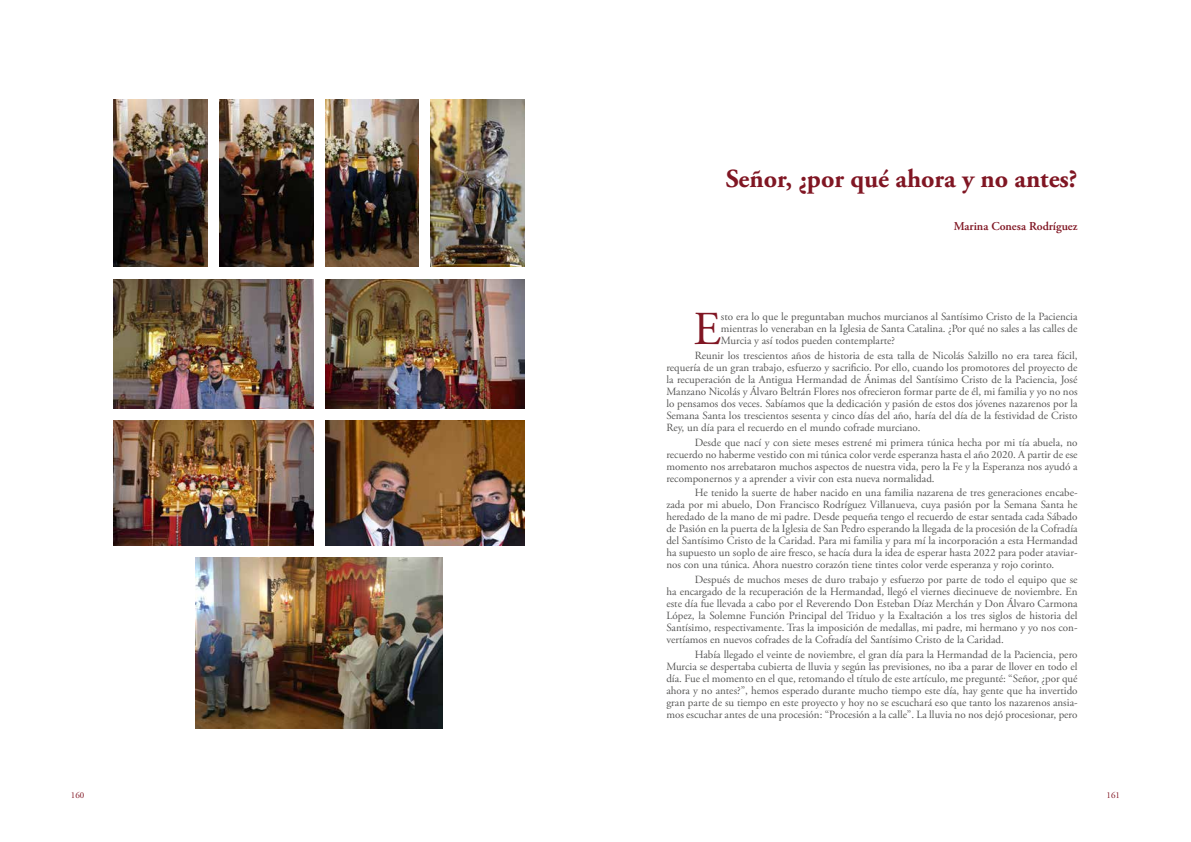
<style>
.page{position:relative;width:1191px;height:842px;background:#fff}
.page>*{position:absolute;margin:0;border:0;box-sizing:border-box;transform-origin:0 0}
.t1{font:47.2px "Adobe Garamond Pro";color:#801623}
.t2{font:700 26px "Adobe Garamond Pro";color:#801623}
.t3{font:600 12px "Adobe Garamond Pro";color:#801623}
.t4{font:11px/12px "Adobe Garamond Pro";color:#575756;text-align:justify}
.t5{font:9px "Adobe Garamond Pro";color:#801623}
</style>
<div class="page">
<img style="left:113px;top:99px;width:94px;height:167px">
<img style="left:219px;top:99px;width:94px;height:167px">
<img style="left:325px;top:99px;width:94px;height:167px">
<img style="left:431px;top:99px;width:93px;height:167px">
<img style="left:113px;top:279px;width:200px;height:129px">
<img style="left:325px;top:279px;width:199px;height:129px">
<img style="left:113px;top:421px;width:200px;height:125px">
<img style="left:325px;top:421px;width:199px;height:125px">
<img style="left:196px;top:557px;width:246px;height:172px">
<h2 class="t2" style="left:725px;top:164px;width:353px">Señor, ¿por qué ahora y no antes?</h2>
<p class="t3" style="left:953px;top:219px;width:125px">Marina Conesa Rodríguez</p>
<h1 class="t1" style="left:693px;top:301px;width:29px">E</h1>
<p class="t4" style="left:721px;top:311px;width:358px">sto era lo que le preguntaban muchos murcianos al Santísimo Cristo de la Paciencia mientras lo veneraban en la Iglesia de Santa Catalina. ¿Por qué no sales a las calles de Murcia y así todos pueden contemplarte?</p>
<p class="t4" style="left:666px;top:350px;width:413px;text-indent:28px">Reunir los trescientos años de historia de esta talla de Nicolás Salzillo no era tarea fácil, requería de un gran trabajo, esfuerzo y sacrificio. Por ello, cuando los promotores del proyecto de la recuperación de la Antigua Hermandad de Ánimas del Santísimo Cristo de la Paciencia, José Manzano Nicolás y Álvaro Beltrán Flores nos ofrecieron formar parte de él, mi familia y yo no nos lo pensamos dos veces. Sabíamos que la dedicación y pasión de estos dos jóvenes nazarenos por la Semana Santa los trescientos sesenta y cinco días del año, haría del día de la festividad de Cristo Rey, un día para el recuerdo en el mundo cofrade murciano.</p>
<p class="t4" style="left:666px;top:436px;width:413px;text-indent:28px">Desde que nací y con siete meses estrené mi primera túnica hecha por mi tía abuela, no recuerdo no haberme vestido con mi túnica color verde esperanza hasta el año 2020. A partir de ese momento nos arrebataron muchos aspectos de nuestra vida, pero la Fe y la Esperanza nos ayudó a recomponernos y a aprender a vivir con esta nueva normalidad.</p>
<p class="t4" style="left:666px;top:487px;width:413px;text-indent:28px">He tenido la suerte de haber nacido en una familia nazarena de tres generaciones encabe&shy;zada por mi abuelo, Don Francisco Rodríguez Villanueva, cuya pasión por la Semana Santa he heredado de la mano de mi padre. Desde pequeña tengo el recuerdo de estar sentada cada Sábado de Pasión en la puerta de la Iglesia de San Pedro esperando la llegada de la procesión de la Cofradía del Santísimo Cristo de la Caridad. Para mi familia y para mí la incorporación a esta Hermandad ha supuesto un soplo de aire fresco, se hacía dura la idea de esperar hasta 2022 para poder ataviar&shy;nos con una túnica. Ahora nuestro corazón tiene tintes color verde esperanza y rojo corinto.</p>
<p class="t4" style="left:666px;top:574px;width:413px;text-indent:28px">Después de muchos meses de duro trabajo y esfuerzo por parte de todo el equipo que se ha encargado de la recuperación de la Hermandad, llegó el viernes diecinueve de noviembre. En este día fue llevada a cabo por el Reverendo Don Esteban Díaz Merchán y Don Álvaro Carmona López, la Solemne Función Principal del Triduo y la Exaltación a los tres siglos de historia del Santísimo, respectivamente. Tras la imposición de medallas, mi padre, mi hermano y yo nos con&shy;vertíamos en nuevos cofrades de la Cofradía del Santísimo Cristo de la Caridad.</p>
<p class="t4" style="left:666px;top:649px;width:413px;text-indent:28px">Había llegado el veinte de noviembre, el gran día para la Hermandad de la Paciencia, pero Murcia se despertaba cubierta de lluvia y según las previsiones, no iba a parar de llover en todo el día. Fue el momento en el que, retomando el título de este artículo, me pregunté: “Señor, ¿por qué ahora y no antes?”, hemos esperado durante mucho tiempo este día, hay gente que ha invertido gran parte de su tiempo en este proyecto y hoy no se escuchará eso que tanto los nazarenos ansia&shy;mos escuchar antes de una procesión: “Procesión a la calle”. La lluvia no nos dejó procesionar, pero</p>
<p class="t5" style="left:71px;top:789px;width:15px">160</p>
<p class="t5" style="left:1106px;top:789px;width:15px">161</p>
</div>
